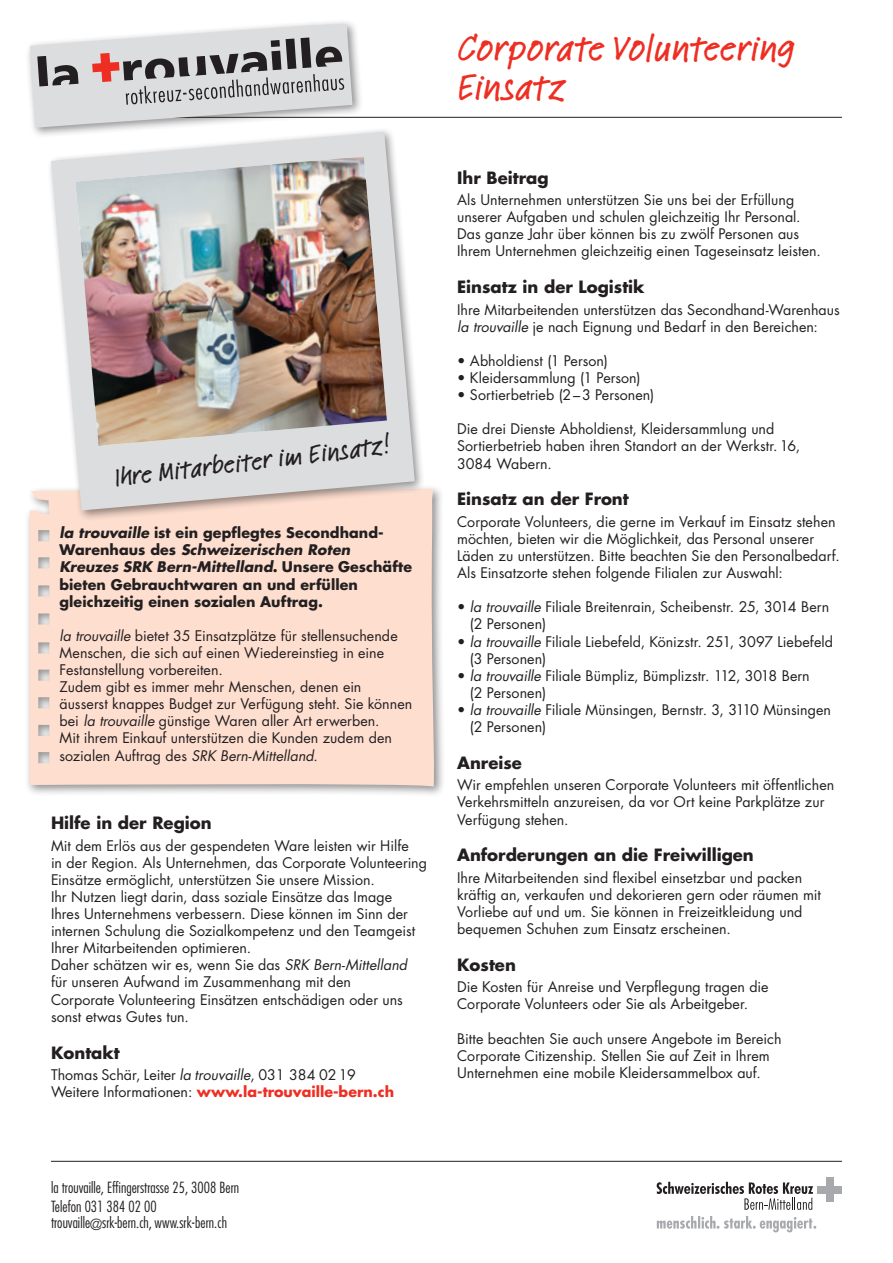
<style>
.page{position:relative;width:893px;height:1263px;background:#fff}
.page>*{position:absolute;margin:0;border:0;box-sizing:border-box;transform-origin:0 0}
.Titel{font:500 39px/39px "Linotype Feltpen";letter-spacing:-.015em;color:#ee2e22}
.Fliesstext{font:500 27px "Linotype Feltpen";color:#231f20}
.Zwischentitel{font:700 16.5px "Futura Std";color:#231f20}
.Fliesstext-2{font:300 condensed 15px "Futura Std";color:#231f20}
.Lauftext_01{font:14.25px/17.1px "Futura Std";letter-spacing:.005em;color:#231f20}
.Lauftext_01-2{font:700 14.25px/17.1px "Futura Std";letter-spacing:.005em;color:#231f20}
.s1{font-style:italic}
.s2{font-weight:700;color:#ee2e22}
</style>
<div class="page">
<hr style="left:51px;top:117px;width:791px;height:1px;background:#231f20">
<hr style="left:51px;top:1161px;width:791px;height:1px;background:#231f20">
<div style="left:24px;top:484px;width:421px;height:313px;background:#231f20;opacity:.5"></div>
<div style="left:30px;top:489px;width:405px;height:298px;background:#fddecf"></div>
<svg style="left:657px;top:1216px;width:159px;height:16px"></svg>
<svg style="left:657px;top:1182px;width:156px;height:28px"></svg>
<div style="left:818px;top:1186px;width:24px;height:8px;background:#a8a9ad"></div>
<div style="left:826px;top:1178px;width:8px;height:24px;background:#a8a9ad"></div>
<div style="left:46px;top:127px;width:380px;height:394px;background:#231f20;opacity:.5"></div>
<svg style="left:51px;top:132px;width:364px;height:378px;fill:#dcdddf"></svg>
<img style="left:75px;top:156px;width:312px;height:290px">
<div style="left:25px;top:19px;width:338px;height:120px;background:#231f20;opacity:.5"></div>
<svg style="left:30px;top:22px;width:322px;height:106px"></svg>
<p class="Fliesstext" style="left:112px;top:460px;width:279px;rotate:-7deg">Ihre Mitarbeiter im Einsatz!</p>
<p class="Lauftext_01-2" style="left:60px;top:524px;width:354px"><span class="s1">la trouvaille</span> ist ein gepflegtes Secondhand-Warenhaus des <span class="s1">Schweizerischen Roten Kreuzes SRK Bern-Mittelland</span>. Unsere Geschäfte bieten Gebrauchtwaren an und erfüllen gleichzeitig einen sozialen Auftrag.</p>
<p class="Lauftext_01" style="left:60px;top:627px;width:340px"><span class="s1">la trouvaille</span> bietet 35 Einsatzplätze für stellensuchende<br>Menschen, die sich auf einen Wiedereinstieg in eine<br>Festanstellung vorbereiten.</p>
<p class="Lauftext_01" style="left:60px;top:678px;width:354px">Zudem gibt es immer mehr Menschen, denen ein äusserst knappes Budget zur Verfügung steht. Sie können bei <span class="s1">la trouvaille</span> günstige Waren aller Art erwerben.<br>Mit ihrem Einkauf unterstützen die Kunden zudem den sozialen Auftrag des <span class="s1">SRK Bern-Mittelland</span>.</p>
<p class="Zwischentitel" style="left:51px;top:812px;width:162px">Hilfe in der Region</p>
<p class="Lauftext_01" style="left:51px;top:837px;width:378px">Mit dem Erlös aus der gespendeten Ware leisten wir Hilfe<br>in der Region. Als Unternehmen, das Corporate Volunteering<br>Einsätze ermöglicht, unterstützen Sie unsere Mission.</p>
<p class="Lauftext_01" style="left:51px;top:888px;width:366px">Ihr Nutzen liegt darin, dass soziale Einsätze das Image Ihres Unternehmens verbessern. Diese können im Sinn der internen Schulung die Sozialkompetenz und den Teamgeist Ihrer Mitarbeitenden optimieren.</p>
<p class="Lauftext_01" style="left:51px;top:957px;width:358px">Daher schätzen wir es, wenn Sie das <span class="s1">SRK Bern-Mittelland </span>für unseren Aufwand im Zusammenhang mit den Corporate Volunteering Einsätzen entschädigen oder uns sonst etwas Gutes tun.</p>
<p class="Zwischentitel" style="left:51px;top:1041px;width:70px">Kontakt</p>
<p class="Lauftext_01" style="left:51px;top:1066px;width:345px">Thomas Schär, Leiter <span class="s1">la trouvaille</span>, 031 384 02 19<br>Weitere Informationen: <span class="s2">www.la-trouvaille-bern.ch</span></p>
<p class="Titel" style="left:457px;top:27px;width:339px">Corporate Volunteering<br>Einsatz</p>
<p class="Zwischentitel" style="left:457px;top:167px;width:93px">Ihr Beitrag</p>
<p class="Lauftext_01" style="left:457px;top:191px;width:365px">Als Unternehmen unterstützen Sie uns bei der Erfüllung unserer Aufgaben und schulen gleichzeitig Ihr Personal.<br>Das ganze Jahr über können bis zu zwölf Personen aus Ihrem Unternehmen gleichzeitig einen Tageseinsatz leisten.</p>
<p class="Zwischentitel" style="left:457px;top:276px;width:189px">Einsatz in der Logistik</p>
<p class="Lauftext_01" style="left:457px;top:301px;width:384px">Ihre Mitarbeitenden unterstützen das Secondhand-Warenhaus <span class="s1">la trouvaille</span> je nach Eignung und Bedarf in den Bereichen:</p>
<p class="Lauftext_01" style="left:457px;top:352px;width:152px">• Abholdienst (1 Person)</p>
<p class="Lauftext_01" style="left:457px;top:369px;width:185px">• Kleidersammlung (1 Person)</p>
<p class="Lauftext_01" style="left:457px;top:386px;width:199px">• Sortierbetrieb (2–3 Personen)</p>
<p class="Lauftext_01" style="left:457px;top:421px;width:345px">Die drei Dienste Abholdienst, Kleidersammlung und<br>Sortierbetrieb haben ihren Standort an der Werkstr. 16,<br>3084 Wabern.</p>
<p class="Zwischentitel" style="left:457px;top:488px;width:173px">Einsatz an der Front</p>
<p class="Lauftext_01" style="left:457px;top:513px;width:384px">Corporate Volunteers, die gerne im Verkauf im Einsatz stehen möchten, bieten wir die Möglichkeit, das Personal unserer Läden zu unterstützen. Bitte beachten Sie den Personalbedarf.<br>Als Einsatzorte stehen folgende Filialen zur Auswahl:</p>
<p class="Lauftext_01" style="left:470px;top:599px;width:361px;text-indent:-13px">• <span class="s1">la trouvaille</span> Filiale Breitenrain, Scheibenstr. 25, 3014 Bern (2 Personen)</p>
<p class="Lauftext_01" style="left:470px;top:633px;width:365px;text-indent:-13px">• <span class="s1">la trouvaille</span> Filiale Liebefeld, Könizstr. 251, 3097 Liebefeld (3 Personen)</p>
<p class="Lauftext_01" style="left:470px;top:667px;width:341px;text-indent:-13px">• <span class="s1">la trouvaille</span> Filiale Bümpliz, Bümplizstr. 112, 3018 Bern (2 Personen)</p>
<p class="Lauftext_01" style="left:470px;top:701px;width:363px;text-indent:-13px">• <span class="s1">la trouvaille</span> Filiale Münsingen, Bernstr. 3, 3110 Münsingen (2 Personen)</p>
<p class="Zwischentitel" style="left:457px;top:752px;width:66px">Anreise</p>
<p class="Lauftext_01" style="left:457px;top:777px;width:379px">Wir empfehlen unseren Corporate Volunteers mit öffentlichen<br>Verkehrsmitteln anzureisen, da vor Ort keine Parkplätze zur<br>Verfügung stehen.</p>
<p class="Zwischentitel" style="left:457px;top:844px;width:298px">Anforderungen an die Freiwilligen</p>
<p class="Lauftext_01" style="left:457px;top:869px;width:365px">Ihre Mitarbeitenden sind flexibel einsetzbar und packen kräftig an, verkaufen und dekorieren gern oder räumen mit Vorliebe auf und um. Sie können in Freizeitkleidung und bequemen Schuhen zum Einsatz erscheinen.</p>
<p class="Zwischentitel" style="left:457px;top:954px;width:60px">Kosten</p>
<p class="Lauftext_01" style="left:457px;top:979px;width:313px">Die Kosten für Anreise und Verpflegung tragen die<br>Corporate Volunteers oder Sie als Arbeitgeber.</p>
<p class="Lauftext_01" style="left:457px;top:1030px;width:326px">Bitte beachten Sie auch unsere Angebote im Bereich<br>Corporate Citizenship. Stellen Sie auf Zeit in Ihrem<br>Unternehmen eine mobile Kleidersammelbox auf.</p>
<p class="Fliesstext-2" style="left:51px;top:1178px;width:190px">la trouvaille, Effingerstrasse 25, 3008 Bern</p>
<p class="Fliesstext-2" style="left:51px;top:1197px;width:107px">Telefon 031 384 02 00</p>
<p class="Fliesstext-2" style="left:51px;top:1214px;width:177px">trouvaille@srk-bern.ch, www.srk-bern.ch</p>
</div>
